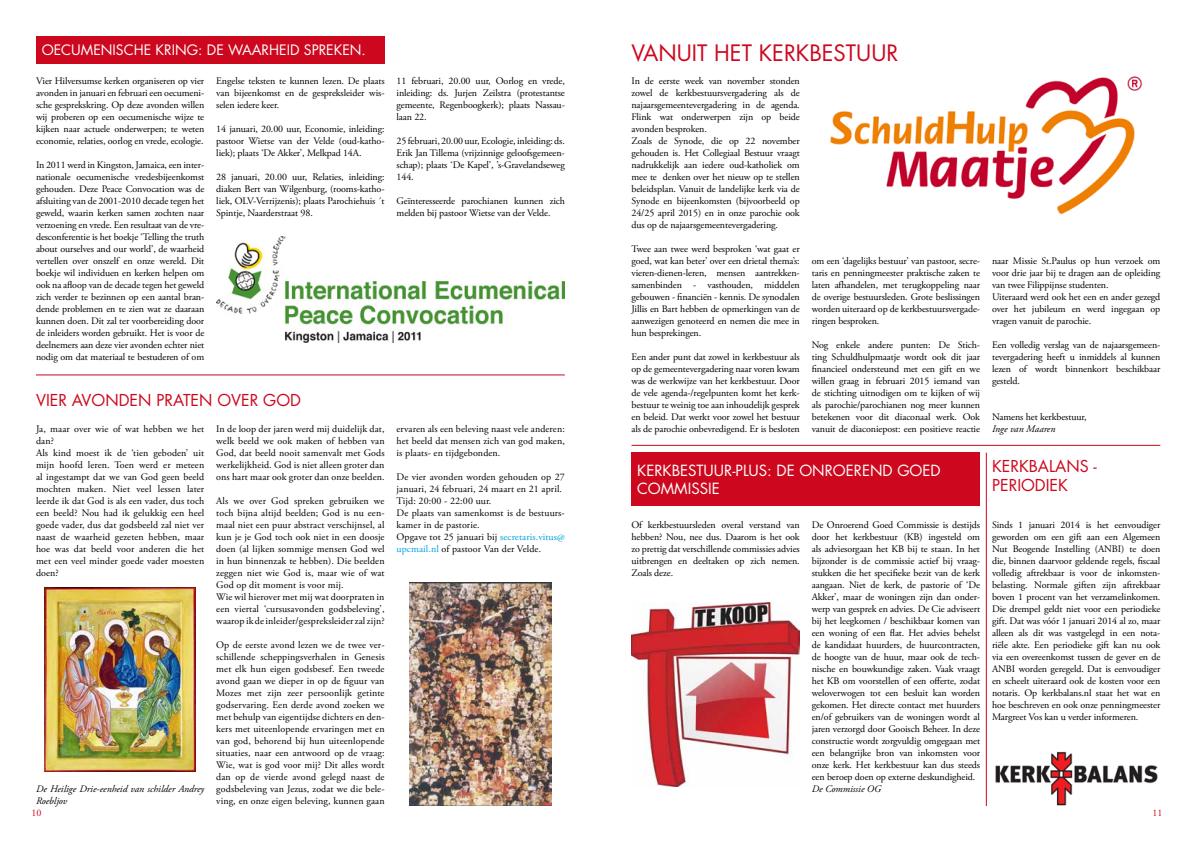
<style>
.page{position:relative;width:1191px;height:842px;background:#fff}
.page>*{position:absolute;margin:0;border:0;box-sizing:border-box;transform-origin:0 0}
.t1{font:22px "Futura";color:#cd071e}
.t2{font:16px/19.2px "Futura";color:#cd071e}
.t3{font:15px/18px "Futura";color:#fff}
.t4{font:14px "Futura";color:#fff}
.t5{font:10px/12px "Adobe Garamond Pro";letter-spacing:-.01em;color:#000;text-align:justify}
.t6{font:10px/12px "Adobe Garamond Pro";letter-spacing:.01em;color:#000}
.t7{font:italic 10px/12px "Adobe Garamond Pro";color:#000}
.t8{font:10px "Adobe Garamond";color:#cd071e}
.s1{color:#009ee0}
</style>
<div class="page">
<div style="left:36px;top:36px;width:348px;height:27px;background:#cd071e"></div>
<img style="left:216px;top:236px;width:349px;height:106px">
<hr style="left:36px;top:375px;width:529px;height:1px;background:#cd071e">
<img style="left:410px;top:582px;width:141px;height:224px">
<img style="left:44px;top:587px;width:152px;height:184px">
<img style="left:830px;top:76px;width:313px;height:139px">
<hr style="left:631px;top:445px;width:529px;height:1px;background:#cd071e">
<div style="left:631px;top:453px;width:349px;height:53px;background:#cd071e"></div>
<img style="left:995px;top:751px;width:163px;height:55px">
<hr style="left:986px;top:453px;width:1px;height:353px;background:#cd071e">
<img style="left:631px;top:602px;width:168px;height:184px">
<h3 class="t4" style="left:42px;top:40px;width:326px">OECUMENISCHE KRING: DE WAARHEID SPREKEN.</h3>
<p class="t5" style="left:36px;top:75px;width:170px">Vier Hilversumse kerken organiseren op vier avonden in januari en februari een oecumeni&shy;sche gesprekskring. Op deze avonden willen wij proberen op een oecumenische wijze te kijken naar actuele onderwerpen; te weten economie, relaties, oorlog en vrede, ecologie.</p>
<p class="t5" style="left:36px;top:159px;width:170px">In 2011 werd in Kingston, Jamaica, een inter&shy;nationale oecumenische vredesbijeenkomst gehouden. Deze Peace Convocation was de afsluiting van de 2001-2010 decade tegen het geweld, waarin kerken samen zochten naar verzoening en vrede. Een resultaat van de vre&shy;desconferentie is het boekje ‘Telling the truth about ourselves and our world’, de waarheid vertellen over onszelf en onze wereld. Dit boekje wil individuen en kerken helpen om ook na afloop van de decade tegen het geweld zich verder te bezinnen op een aantal bran&shy;dende problemen en te zien wat ze daaraan kunnen doen. Dit zal ter voorbereiding door de inleiders worden gebruikt. Het is voor de deelnemers aan deze vier avonden echter niet nodig om dat materiaal te bestuderen of om</p>
<p class="t5" style="left:216px;top:75px;width:170px">Engelse teksten te kunnen lezen. De plaats van bijeenkomst en de gespreksleider wis&shy;selen iedere keer.</p>
<p class="t5" style="left:216px;top:123px;width:170px">14 januari, 20.00 uur, Economie, inleiding: pastoor Wietse van der Velde (oud-katho&shy;liek); plaats ‘De Akker’, Melkpad 14A.</p>
<p class="t5" style="left:216px;top:171px;width:170px">28 januari, 20.00 uur, Relaties, inleiding: diaken Bert van Wilgenburg, (rooms-katho&shy;liek, OLV-Verrijzenis); plaats Parochiehuis ´t Spintje, Naarderstraat 98.</p>
<p class="t5" style="left:396px;top:75px;width:170px">11 februari, 20.00 uur, Oorlog en vrede, inleiding: ds. Jurjen Zeilstra (protestantse gemeente, Regenboogkerk); plaats Nassau&shy;laan 22.</p>
<p class="t5" style="left:396px;top:135px;width:170px">25 februari, 20.00 uur, Ecologie, inleiding: ds.<br>Erik Jan Tillema (vrijzinnige geloofsgemeen&shy;schap); plaats ‘De Kapel’, ’s-Gravelandseweg 144.</p>
<p class="t5" style="left:396px;top:195px;width:170px">Geïnteresseerde parochianen kunnen zich melden bij pastoor Wietse van der Velde.</p>
<h2 class="t2" style="left:36px;top:390px;width:266px">VIER AVONDEN PRATEN OVER GOD</h2>
<p class="t6" style="left:36px;top:423px;width:170px">Ja, maar over wie of wat hebben we het dan?<br>Als kind moest ik de ‘tien geboden’ uit mijn hoofd leren. Toen werd er meteen al ingestampt dat we van God geen beeld mochten maken. Niet veel lessen later leerde ik dat God is als een vader, dus toch een beeld? Nou had ik gelukkig een heel goede vader, dus dat godsbeeld zal niet ver naast de waarheid gezeten hebben, maar hoe was dat beeld voor anderen die het met een veel minder goede vader moesten doen?</p>
<p class="t5" style="left:216px;top:423px;width:170px">In de loop der jaren werd mij duidelijk dat, welk beeld we ook maken of hebben van God, dat beeld nooit samenvalt met Gods werkelijkheid. God is niet alleen groter dan ons hart maar ook groter dan onze beelden.</p>
<p class="t6" style="left:216px;top:495px;width:170px">Als we over God spreken gebruiken we toch bijna altijd beelden; God is nu een&shy;maal niet een puur abstract verschijnsel, al kun je je God toch ook niet in een doosje doen (al lijken sommige mensen God wel in hun binnenzak te hebben). Die beelden zeggen niet wie God is, maar wie of wat God op dit moment is voor mij.<br>Wie wil hierover met mij wat doorpraten in een viertal ‘cursusavonden godsbeleving’, waarop ik de inleider/gespreksleider zal zijn?</p>
<p class="t5" style="left:216px;top:639px;width:170px">Op de eerste avond lezen we de twee ver&shy;schillende scheppingsverhalen in Genesis met elk hun eigen godsbesef. Een tweede avond gaan we dieper in op de figuur van Mozes met zijn zeer persoonlijk getinte godservaring. Een derde avond zoeken we met behulp van eigentijdse dichters en den&shy;kers met uiteenlopende ervaringen met en van god, behorend bij hun uiteenlopende situaties, naar een antwoord op de vraag:<br>Wie, wat is god voor mij? Dit alles wordt dan op de vierde avond gelegd naast de godsbeleving van Jezus, zodat we die bele&shy;ving, en onze eigen beleving, kunnen gaan</p>
<p class="t7" style="left:36px;top:783px;width:170px">De Heilige Drie-eenheid van schilder Andrey<br>Roebljov</p>
<p class="t5" style="left:396px;top:423px;width:170px">ervaren als een beleving naast vele anderen: het beeld dat mensen zich van god maken, is plaats- en tijdgebonden.</p>
<p class="t6" style="left:396px;top:471px;width:170px">De vier avonden worden gehouden op 27 januari, 24 februari, 24 maart en 21 april.<br>Tijd: 20:00 - 22:00 uur.<br>De plaats van samenkomst is de bestuurs&shy;kamer in de pastorie.<br>Opgave tot 25 januari bij <span class="s1">secretaris.vitus@ upcmail.nl</span> of pastoor Van der Velde.</p>
<h1 class="t1" style="left:631px;top:38px;width:268px">VANUIT HET KERKBESTUUR</h1>
<p class="t5" style="left:631px;top:75px;width:170px;text-align:left">In de eerste week van november stonden zowel de kerkbestuursvergadering als de najaarsgemeentevergadering in de agenda.<br>Flink wat onderwerpen zijn op beide avonden besproken.<br>Zoals de Synode, die op 22 november gehouden is. Het Collegiaal Bestuur vraagt nadrukkelijk aan iedere oud-katholiek om mee te denken over het nieuw op te stellen beleidsplan. Vanuit de landelijke kerk via de Synode en bijeenkomsten (bijvoorbeeld op 24/25 april 2015) en in onze parochie ook dus op de najaarsgemeentevergadering.</p>
<p class="t5" style="left:631px;top:243px;width:170px">Twee aan twee werd besproken ‘wat gaat er goed, wat kan beter’ over een drietal thema’s: vieren-dienen-leren, mensen aantrekken&shy;samenbinden - vasthouden, middelen gebouwen - financiën - kennis. De synodalen Jillis en Bart hebben de opmerkingen van de aanwezigen genoteerd en nemen die mee in hun besprekingen.</p>
<p class="t5" style="left:631px;top:351px;width:170px">Een ander punt dat zowel in kerkbestuur als op de gemeentevergadering naar voren kwam was de werkwijze van het kerkbestuur. Door de vele agenda-/regelpunten komt het kerk&shy;bestuur te weinig toe aan inhoudelijk gesprek en beleid. Dat werkt voor zowel het bestuur als de parochie onbevredigend. Er is besloten</p>
<p class="t5" style="left:811px;top:255px;width:170px">om een ‘dagelijks bestuur’ van pastoor, secre&shy;taris en penningmeester praktische zaken te laten afhandelen, met terugkoppeling naar de overige bestuursleden. Grote beslissingen worden uiteraard op de kerkbestuursvergade&shy;ringen besproken.</p>
<p class="t5" style="left:811px;top:339px;width:170px">Nog enkele andere punten: De Stich&shy;ting Schuldhulpmaatje wordt ook dit jaar financieel ondersteund met een gift en we willen graag in februari 2015 iemand van de stichting uitnodigen om te kijken of wij als parochie/parochianen nog meer kunnen betekenen voor dit diaconaal werk. Ook vanuit de diaconiepost: een positieve reactie</p>
<h3 class="t3" style="left:637px;top:461px;width:305px">KERKBESTUUR-PLUS: DE ONROEREND GOED<br>COMMISSIE</h3>
<p class="t5" style="left:631px;top:519px;width:170px">Of kerkbestuursleden overal verstand van hebben? Nou, nee dus. Daarom is het ook zo prettig dat verschillende commissies advies uitbrengen en deeltaken op zich nemen.<br>Zoals deze.</p>
<p class="t5" style="left:811px;top:519px;width:170px">De Onroerend Goed Commissie is destijds door het kerkbestuur (KB) ingesteld om als adviesorgaan het KB bij te staan. In het bijzonder is de commissie actief bij vraag&shy;stukken die het specifieke bezit van de kerk aangaan. Niet de kerk, de pastorie of ‘De Akker’, maar de woningen zijn dan onder&shy;werp van gesprek en advies. De Cie adviseert bij het leegkomen / beschikbaar komen van een woning of een flat. Het advies behelst de kandidaat huurders, de huurcontracten, de hoogte van de huur, maar ook de tech&shy;nische en bouwkundige zaken. Vaak vraagt het KB om voorstellen of een offerte, zodat weloverwogen tot een besluit kan worden gekomen. Het directe contact met huurders en/of gebruikers van de woningen wordt al jaren verzorgd door Gooisch Beheer. In deze constructie wordt zorgvuldig omgegaan met een belangrijke bron van inkomsten voor onze kerk. Het kerkbestuur kan dus steeds een beroep doen op externe deskundigheid.</p>
<p class="t7" style="left:811px;top:783px;width:71px">De Commissie OG</p>
<p class="t5" style="left:992px;top:255px;width:170px;text-align:left">naar Missie St.Paulus op hun verzoek om voor drie jaar bij te dragen aan de opleiding van twee Filippijnse studenten.<br>Uiteraard werd ook het een en ander gezegd over het jubileum en werd ingegaan op vragen vanuit de parochie.</p>
<p class="t5" style="left:992px;top:339px;width:170px">Een volledig verslag van de najaarsgemeen&shy;tevergadering heeft u inmiddels al kunnen lezen of wordt binnenkort beschikbaar gesteld.</p>
<p class="t5" style="left:992px;top:411px;width:96px">Namens het kerkbestuur,</p>
<p class="t7" style="left:992px;top:423px;width:65px">Inge van Maaren</p>
<h2 class="t2" style="left:992px;top:456px;width:106px">KERKBALANS -<br>PERIODIEK</h2>
<p class="t5" style="left:992px;top:519px;width:170px">Sinds 1 januari 2014 is het eenvoudiger geworden om een gift aan een Algemeen Nut Beogende Instelling (ANBI) te doen die, binnen daarvoor geldende regels, fiscaal volledig aftrekbaar is voor de inkomsten&shy;belasting. Normale giften zijn aftrekbaar boven 1 procent van het verzamelinkomen.<br>Die drempel geldt niet voor een periodieke gift. Dat was vóór 1 januari 2014 al zo, maar alleen als dit was vastgelegd in een nota&shy;riële akte. Een periodieke gift kan nu ook via een overeenkomst tussen de gever en de ANBI worden geregeld. Dat is eenvoudiger en scheelt uiteraard ook de kosten voor een notaris. Op kerkbalans.nl staat het wat en hoe beschreven en ook onze penningmeester Margreet Vos kan u verder informeren.</p>
<p class="t8" style="left:32px;top:807px;width:11px">10</p>
<p class="t8" style="left:1152px;top:807px;width:11px">11</p>
</div>
